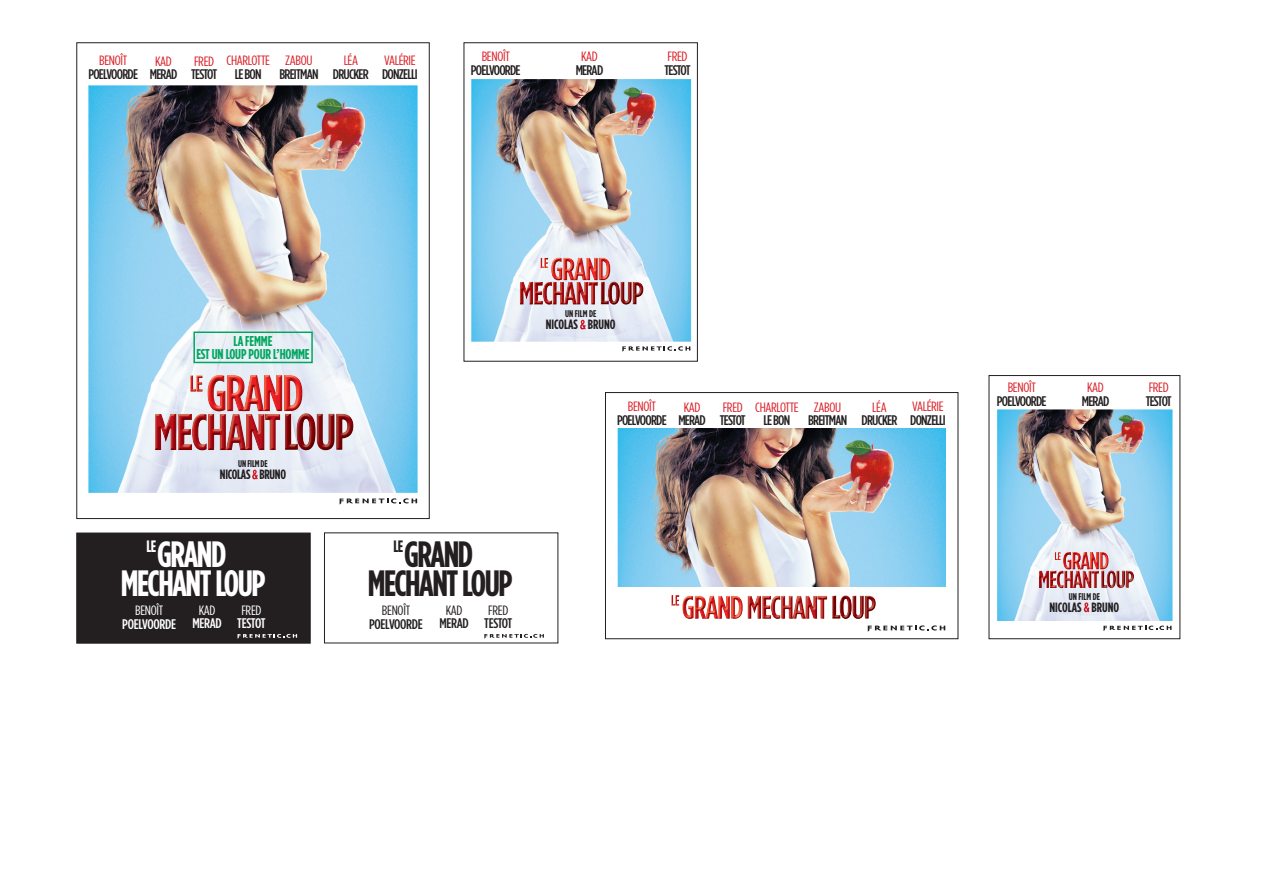
<style>
.page{position:relative;width:1263px;height:893px;background:#fff}
.page>*{position:absolute;margin:0;border:0;box-sizing:border-box;transform-origin:0 0}
.t1{font:700 condensed 36.6px "Gotham HTF";letter-spacing:-.04em;color:#fff}
.t2{font:700 condensed 36.6px "Gotham HTF";letter-spacing:-.04em;color:#231f20}
.t3{font:700 condensed 16.5px "Gotham HTF";color:#fff}
.t4{font:700 condensed 16.5px "Gotham HTF";color:#231f20}
.t5{font:700 condensed 14.25px/12.9px "Gotham HTF";letter-spacing:-.01em;color:#00a660;text-align:center}
.t6{font:500 condensed 13.95px "Gotham HTF";letter-spacing:-.05em;color:#231f20;scale:1.09 1}
.t7{font:500 condensed 13.95px "Gotham HTF";letter-spacing:-.02em;color:#fff;scale:1.09 1}
.t8{font:500 condensed 13.95px "Gotham HTF";letter-spacing:-.02em;color:#231f20;scale:1.09 1}
.t9{font:condensed 13.5px "Gotham HTF";letter-spacing:-.02em;color:#d81c23;scale:1.09 1}
.t10{font:700 condensed 13.5px "Gotham HTF";letter-spacing:-.005em;color:#231f20}
.t11{font:condensed 13.5px "Gotham HTF";letter-spacing:-.02em;color:#fff;scale:1.09 1}
.t12{font:condensed 13.5px "Gotham HTF";letter-spacing:-.02em;color:#231f20;scale:1.09 1}
.t13{font:700 condensed 9.75px "Gotham HTF";color:#231f20}
.t14{font:700 condensed 9.75px "Gotham HTF";letter-spacing:-.02em;color:#231f20}
.s1{color:#fff}
</style>
<div class="page">
<div style="left:76px;top:533px;width:235px;height:111px;background:#231f20"></div>
<img style="left:88px;top:85px;width:330px;height:408px">
<svg style="left:340px;top:498px;width:78px;height:7px"></svg>
<img style="left:463px;top:79px;width:229px;height:263px">
<img style="left:551px;top:257px;width:59px;height:23px">
<img style="left:520px;top:282px;width:78px;height:23px">
<img style="left:601px;top:281px;width:42px;height:24px">
<svg style="left:540px;top:258px;width:8px;height:10px"></svg>
<img style="left:207px;top:375px;width:95px;height:36px">
<img style="left:155px;top:414px;width:125px;height:36px">
<img style="left:285px;top:413px;width:68px;height:37px">
<img style="left:190px;top:375px;width:13px;height:16px">
<svg style="left:622px;top:346px;width:68px;height:6px"></svg>
<svg style="left:868px;top:625px;width:77px;height:7px"></svg>
<img style="left:997px;top:409px;width:176px;height:212px">
<img style="left:618px;top:429px;width:327px;height:158px">
<img style="left:682px;top:595px;width:61px;height:24px">
<img style="left:832px;top:595px;width:44px;height:24px">
<svg style="left:671px;top:595px;width:8px;height:10px"></svg>
<img style="left:747px;top:595px;width:80px;height:24px">
<svg style="left:1103px;top:626px;width:68px;height:5px"></svg>
<img style="left:1063px;top:552px;width:45px;height:17px">
<img style="left:1039px;top:570px;width:60px;height:18px">
<img style="left:1101px;top:570px;width:33px;height:18px">
<svg style="left:1055px;top:552px;width:6px;height:8px"></svg>
<div style="left:193px;top:332px;width:120px;height:31px;border:1px solid #00a660"></div>
<div style="left:605px;top:392px;width:353px;height:247px;border:1px solid #231f20"></div>
<div style="left:989px;top:375px;width:191px;height:264px;border:1px solid #231f20"></div>
<svg style="left:324px;top:532px;width:234px;height:111px"></svg>
<p class="t9" style="left:99px;top:53px;width:27px">BENOÎT</p>
<p class="t6" style="left:88px;top:66px;width:47px">POELVOORDE</p>
<p class="t9" style="left:155px;top:54px;width:17px">KAD</p>
<p class="t6" style="left:150px;top:67px;width:27px">MERAD</p>
<p class="t9" style="left:194px;top:54px;width:20px">FRED</p>
<p class="t6" style="left:191px;top:67px;width:25px">TESTOT</p>
<p class="t9" style="left:226px;top:53px;width:42px">CHARLOTTE</p>
<p class="t6" style="left:235px;top:66px;width:26px">LE BON</p>
<p class="t9" style="left:285px;top:53px;width:27px">ZABOU</p>
<p class="t6" style="left:279px;top:66px;width:37px">BREITMAN</p>
<p class="t9" style="left:344px;top:53px;width:15px">LÉA</p>
<p class="t6" style="left:333px;top:67px;width:34px">DRUCKER</p>
<p class="t9" style="left:384px;top:53px;width:30px">VALÉRIE</p>
<p class="t6" style="left:382px;top:66px;width:34px">DONZELLI</p>
<p class="t9" style="left:482px;top:49px;width:27px">BENOÎT</p>
<p class="t6" style="left:471px;top:62px;width:47px">POELVOORDE</p>
<p class="t9" style="left:581px;top:49px;width:17px">KAD</p>
<p class="t6" style="left:576px;top:62px;width:27px">MERAD</p>
<p class="t9" style="left:667px;top:49px;width:20px">FRED</p>
<p class="t6" style="left:664px;top:62px;width:25px">TESTOT</p>
<p class="t5" style="left:196px;top:334px;width:115px">LA FEMME<br>EST UN LOUP POUR L’HOMME</p>
<p class="t14" style="left:238px;top:458px;width:31px">UN FILMDE</p>
<p class="t10" style="left:220px;top:467px;width:68px">NICOLAS <span class="s1">&amp;</span> BRUNO</p>
<p class="t3" style="left:147px;top:537px;width:11px">LE</p>
<h1 class="t2" style="left:404px;top:533px;width:71px">GRAND</h1>
<p class="t4" style="left:393px;top:537px;width:11px">LE</p>
<h1 class="t1" style="left:157px;top:533px;width:71px">GRAND</h1>
<h1 class="t1" style="left:121px;top:562px;width:146px">MECHANTLOUP</h1>
<h1 class="t2" style="left:368px;top:562px;width:146px">MECHANTLOUP</h1>
<p class="t13" style="left:565px;top:308px;width:33px">UN FILM DE</p>
<p class="t10" style="left:546px;top:317px;width:71px">NICOLAS <span class="s1">&amp;</span> BRUNO</p>
<p class="t9" style="left:628px;top:399px;width:27px">BENOÎT</p>
<p class="t6" style="left:617px;top:413px;width:47px">POELVOORDE</p>
<p class="t9" style="left:684px;top:399px;width:17px">KAD</p>
<p class="t6" style="left:678px;top:413px;width:27px">MERAD</p>
<p class="t9" style="left:723px;top:400px;width:20px">FRED</p>
<p class="t6" style="left:720px;top:413px;width:25px">TESTOT</p>
<p class="t9" style="left:755px;top:399px;width:42px">CHARLOTTE</p>
<p class="t6" style="left:763px;top:413px;width:26px">LE BON</p>
<p class="t9" style="left:814px;top:400px;width:27px">ZABOU</p>
<p class="t6" style="left:808px;top:413px;width:37px">BREITMAN</p>
<p class="t9" style="left:872px;top:400px;width:15px">LÉA</p>
<p class="t6" style="left:861px;top:413px;width:34px">DRUCKER</p>
<p class="t9" style="left:912px;top:399px;width:30px">VALÉRIE</p>
<p class="t6" style="left:910px;top:413px;width:34px">DONZELLI</p>
<p class="t9" style="left:1008px;top:380px;width:27px">BENOÎT</p>
<p class="t6" style="left:997px;top:393px;width:47px">POELVOORDE</p>
<p class="t9" style="left:1087px;top:380px;width:17px">KAD</p>
<p class="t6" style="left:1082px;top:393px;width:27px">MERAD</p>
<p class="t13" style="left:1069px;top:591px;width:33px">UN FILM DE</p>
<p class="t11" style="left:135px;top:603px;width:27px">BENOÎT</p>
<p class="t7" style="left:122px;top:616px;width:51px">POELVOORDE</p>
<p class="t11" style="left:199px;top:603px;width:17px">KAD</p>
<p class="t7" style="left:192px;top:616px;width:28px">MERAD</p>
<p class="t11" style="left:241px;top:603px;width:20px">FRED</p>
<p class="t10" style="left:1049px;top:600px;width:71px">NICOLAS <span class="s1">&amp;</span> BRUNO</p>
<p class="t7" style="left:237px;top:616px;width:27px">TESTOT</p>
<p class="t12" style="left:382px;top:603px;width:27px">BENOÎT</p>
<p class="t8" style="left:369px;top:616px;width:51px">POELVOORDE</p>
<p class="t12" style="left:446px;top:603px;width:17px">KAD</p>
<p class="t6" style="left:439px;top:616px;width:28px">MERAD</p>
<p class="t12" style="left:488px;top:603px;width:20px">FRED</p>
<p class="t6" style="left:484px;top:616px;width:27px">TESTOT</p>
<p class="t9" style="left:1149px;top:380px;width:20px">FRED</p>
<p class="t6" style="left:1146px;top:393px;width:25px">TESTOT</p>
</div>
